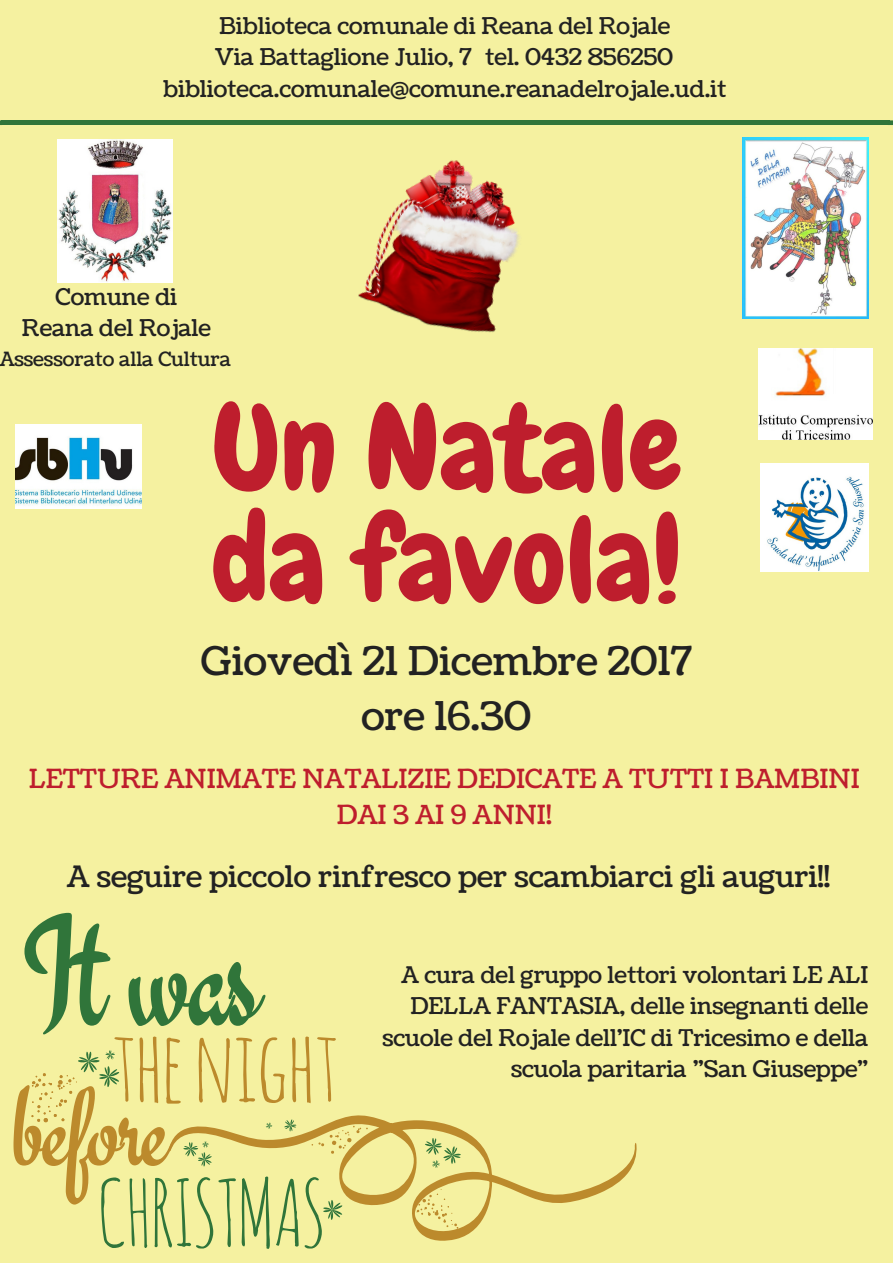
<style>
.page{position:relative;width:893px;height:1263px;background:#fff}
.page>*{position:absolute;margin:0;border:0;box-sizing:border-box;transform-origin:0 0}
.t1{font:119.1px/111.3px "Chewy";color:#be1e2d}
.t2{font:39.6px/55.1px "Coustard";color:#222;text-align:center}
.t3{font:29.7px "Coustard";color:#222}
.t4{font:26.4px/36px "Coustard";color:#be1e2d;text-align:center}
.t5{font:23.1px/31.5px "Coustard";color:#222;text-align:center}
.t6{font:19.8px "Coustard";color:#222}
</style>
<div class="page">
<div style="left:0;top:0;width:892px;height:1262px;background:#f5f1a0"></div>
<svg style="left:368px;top:1116px;width:268px;height:125px"></svg>
<svg style="left:416px;top:1189px;width:42px;height:39px"></svg>
<svg style="left:418px;top:1131px;width:50px;height:40px"></svg>
<svg style="left:14px;top:913px;width:354px;height:336px"></svg>
<div style="left:1px;top:120px;width:888px;height:5px;background:#30753a"></div>
<svg style="left:889px;top:120px;width:3px;height:5px"></svg>
<img style="left:57px;top:139px;width:115px;height:143px">
<img style="left:742px;top:137px;width:126px;height:181px">
<img style="left:16px;top:425px;width:126px;height:83px">
<img style="left:760px;top:463px;width:108px;height:108px">
<img style="left:758px;top:348px;width:114px;height:92px">
<img style="left:358px;top:160px;width:161px;height:172px">
<p class="t5" style="left:163px;top:11px;width:565px">Biblioteca comunale di Reana del Rojale<br>Via Battaglione Julio, 7 tel. 0432 856250 biblioteca.comunale@comune.reanadelrojale.ud.it</p>
<p class="t5" style="left:22px;top:281px;width:190px">Comune di<br>Reana del Rojale</p>
<p class="t6" style="left:0;top:346px;width:233px">Assessorato alla Cultura</p>
<h1 class="t1" style="left:211px;top:393px;width:472px">Un Natale da favola!</h1>
<h2 class="t2" style="left:200px;top:634px;width:493px">Giovedì 21 Dicembre 2017 ore 16.30</h2>
<p class="t4" style="left:29px;top:762px;width:832px">LETTURE ANIMATE NATALIZIE DEDICATE A TUTTI I BAMBINI<br>DAI 3 AI 9 ANNI!</p>
<p class="t3" style="left:67px;top:857px;width:764px">A seguire piccolo rinfresco per scambiarci gli auguri!!</p>
<p class="t5" style="left:382px;top:959px;width:487px;text-align:right">A cura del gruppo lettori volontari LE ALI DELLA FANTASIA, delle insegnanti delle scuole del Rojale dell'IC di Tricesimo e della scuola paritaria "San Giuseppe"</p>
</div>
